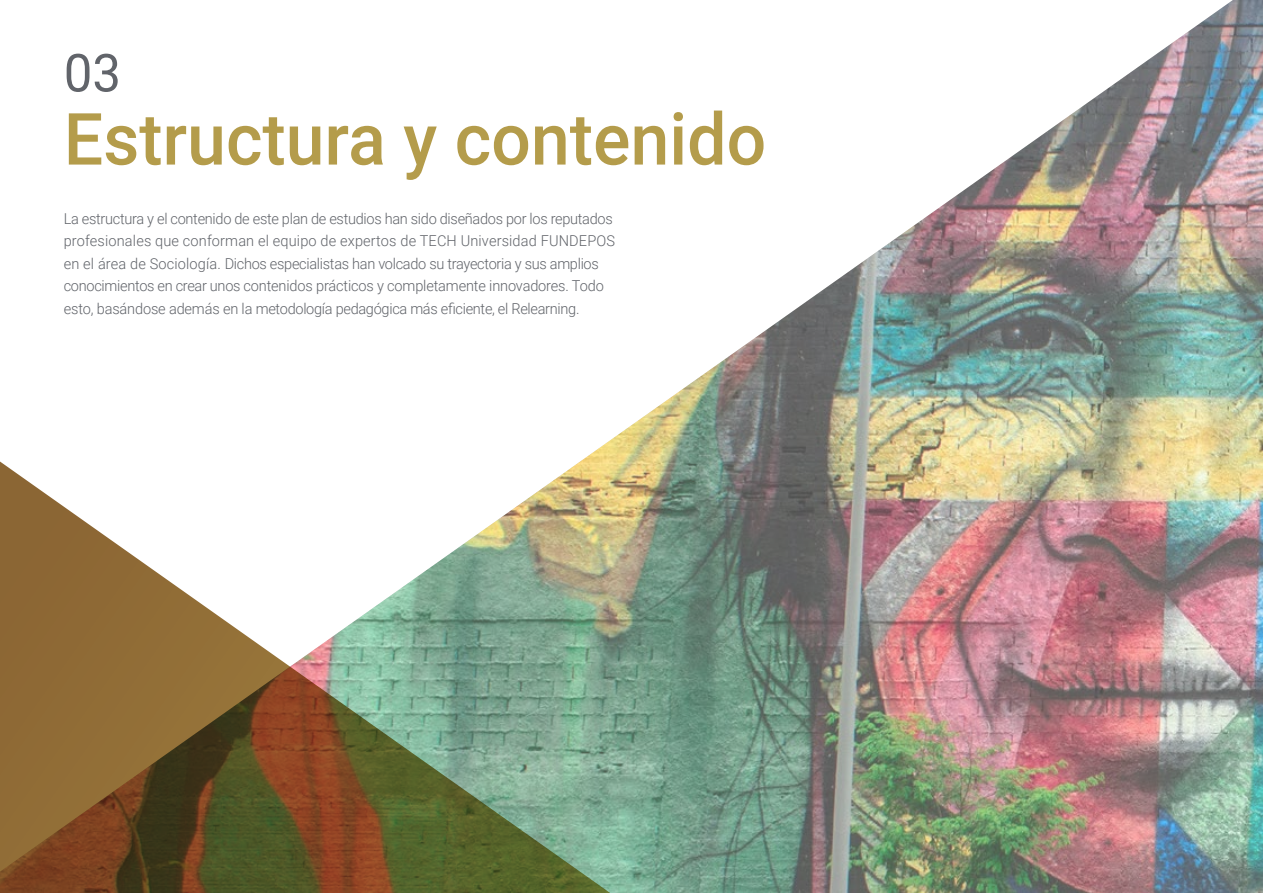
<style>
.page{position:relative;width:1263px;height:893px;background:#fff}
.page>*{position:absolute;margin:0;border:0;box-sizing:border-box;transform-origin:0 0}
.t1{font:500 72px "Roboto";color:#b49c4b}
.t2{font:52.5px "Roboto";color:#61646a}
.t3{font:300 15px/22.5px "Roboto";letter-spacing:-.02em;color:#61646a}
</style>
<div class="page">
<img style="left:602px;top:0;width:661px;height:893px">
<svg style="left:0;top:446px;width:640px;height:447px"></svg>
<h2 class="t2" style="left:64px;top:36px;width:59px">03</h2>
<h1 class="t1" style="left:64px;top:89px;width:704px">Estructura y contenido</h1>
<p class="t3" style="left:64px;top:207px;width:553px">La estructura y el contenido de este plan de estudios han sido diseñados por los reputados profesionales que conforman el equipo de expertos de TECH Universidad FUNDEPOS en el área de Sociología. Dichos especialistas han volcado su trayectoria y sus amplios conocimientos en crear unos contenidos prácticos y completamente innovadores. Todo esto, basándose además en la metodología pedagógica más eficiente, el Relearning.</p>
</div>
